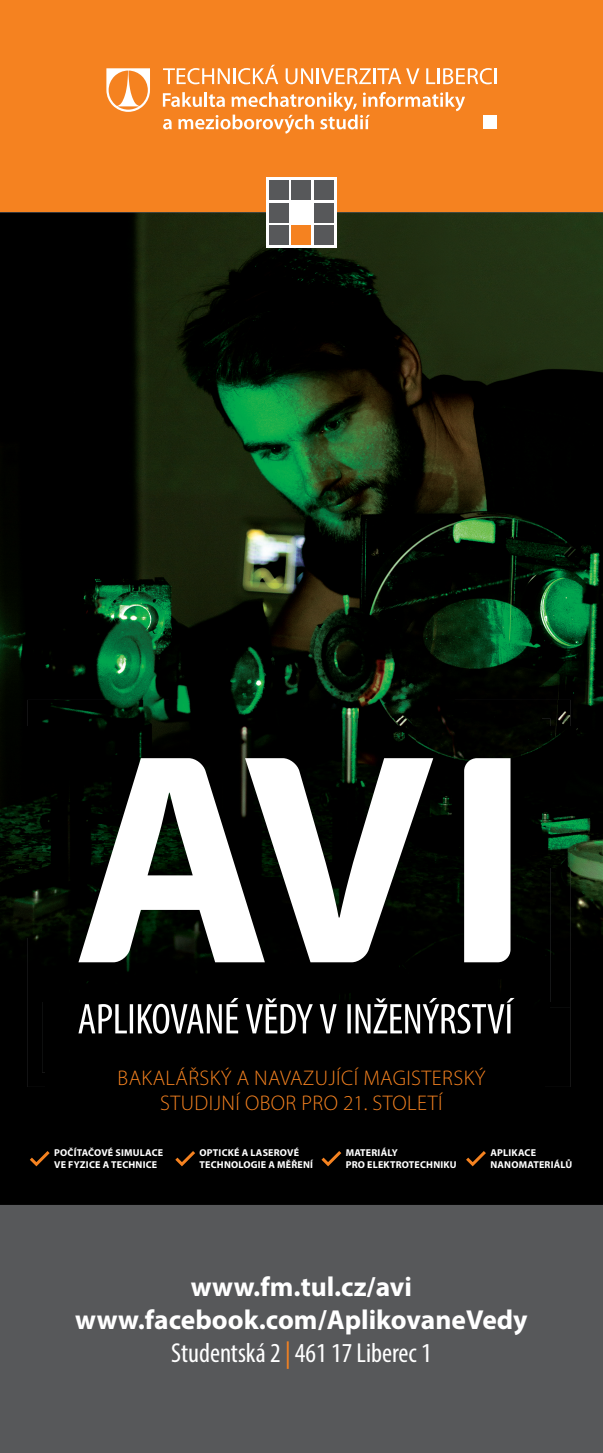
<style>
.page{position:relative;width:603px;height:1453px;background:#fff}
.page>*{position:absolute;margin:0;border:0;box-sizing:border-box;transform-origin:0 0}
.t1{font:700 27.5px/33px "Myriad Pro";color:#fff;text-align:center}
.t2{font:300 21.25px/25.5px "Myriad Pro";letter-spacing:.02em;color:#f58220;text-align:center}
.t3{font:700 10px/12px "Myriad Pro";letter-spacing:.02em;color:#fff}
.s1{font-weight:400;font-stretch:condensed}
.s2{font-weight:400;font-stretch:condensed;color:#f58220}
</style>
<div class="page">
<div style="left:0;top:0;width:602px;height:1421px;background:#f58220"></div>
<img style="left:0;top:213px;width:602px;height:992px">
<img style="left:27px;top:700px;width:143px;height:26px">
<img style="left:170px;top:700px;width:284px;height:18px">
<div style="left:454px;top:700px;width:116px;height:26px;background:#000"></div>
<img style="left:27px;top:726px;width:15px;height:211px">
<img style="left:549px;top:726px;width:21px;height:282px">
<img style="left:27px;top:937px;width:18px;height:150px">
<div style="left:543px;top:1008px;width:27px;height:79px;background:#000"></div>
<div style="left:45px;top:1072px;width:498px;height:15px;background:#000"></div>
<img style="left:42px;top:718px;width:499px;height:245px">
<img style="left:541px;top:718px;width:9px;height:284px">
<svg style="left:78px;top:758px;width:432px;height:204px;background:#878987"></svg>
<img style="left:42px;top:1002px;width:9px;height:70px">
<div style="left:51px;top:1002px;width:498px;height:70px;background:#000"></div>
<div style="left:42px;top:963px;width:507px;height:39px;background:#000"></div>
<svg style="left:78px;top:998px;width:436px;height:36px;background:#4a4a4a"></svg>
<svg style="left:27px;top:1148px;width:26px;height:20px"></svg>
<svg style="left:172px;top:1148px;width:26px;height:20px"></svg>
<svg style="left:318px;top:1148px;width:26px;height:20px"></svg>
<svg style="left:462px;top:1148px;width:27px;height:20px"></svg>
<div style="left:0;top:1205px;width:602px;height:248px;background:#57585a"></div>
<svg style="left:106px;top:68px;width:44px;height:44px"></svg>
<svg style="left:163px;top:65px;width:115px;height:19px"></svg>
<svg style="left:285px;top:68px;width:134px;height:16px"></svg>
<svg style="left:426px;top:68px;width:70px;height:16px"></svg>
<div style="left:483px;top:116px;width:13px;height:13px;background:#fff"></div>
<svg style="left:163px;top:92px;width:302px;height:42px"></svg>
<div style="left:266px;top:177px;width:71px;height:71px;background:#fff"></div>
<div style="left:269px;top:180px;width:19px;height:20px;background:#57585a"></div>
<div style="left:269px;top:203px;width:19px;height:19px;background:#57585a"></div>
<div style="left:269px;top:225px;width:19px;height:20px;background:#57585a"></div>
<div style="left:292px;top:180px;width:19px;height:20px;background:#57585a"></div>
<div style="left:292px;top:225px;width:19px;height:20px;background:#f58220"></div>
<div style="left:314px;top:180px;width:19px;height:20px;background:#57585a"></div>
<div style="left:314px;top:203px;width:19px;height:19px;background:#57585a"></div>
<div style="left:314px;top:225px;width:19px;height:20px;background:#57585a"></div>
<h2 class="t2" style="left:117px;top:1065px;width:369px">BAKALÁŘSKÝ A NAVAZUJÍCÍ MAGISTERSKÝ<br>STUDIJNÍ OBOR PRO 21. STOLETÍ</h2>
<p class="t3" style="left:54px;top:1146px;width:111px">POČÍTAČOVÉ SIMULACE<br>VE FYZICE A TECHNICE</p>
<p class="t3" style="left:345px;top:1146px;width:112px">MATERIÁLY<br>PRO ELEKTROTECHNIKU</p>
<p class="t3" style="left:199px;top:1146px;width:115px">OPTICKÉ A LASEROVÉ<br>TECHNOLOGIE A MĚŘENÍ</p>
<p class="t3" style="left:490px;top:1146px;width:83px">APLIKACE<br>NANOMATERIÁLŮ</p>
<h1 class="t1" style="left:75px;top:1269px;width:453px">www.fm.tul.cz/avi www.facebook.com/AplikovaneVedy<br><span class="s1">Studentská 2</span> <span class="s2">|</span> <span class="s1">461 17 Liberec 1</span></h1>
</div>
